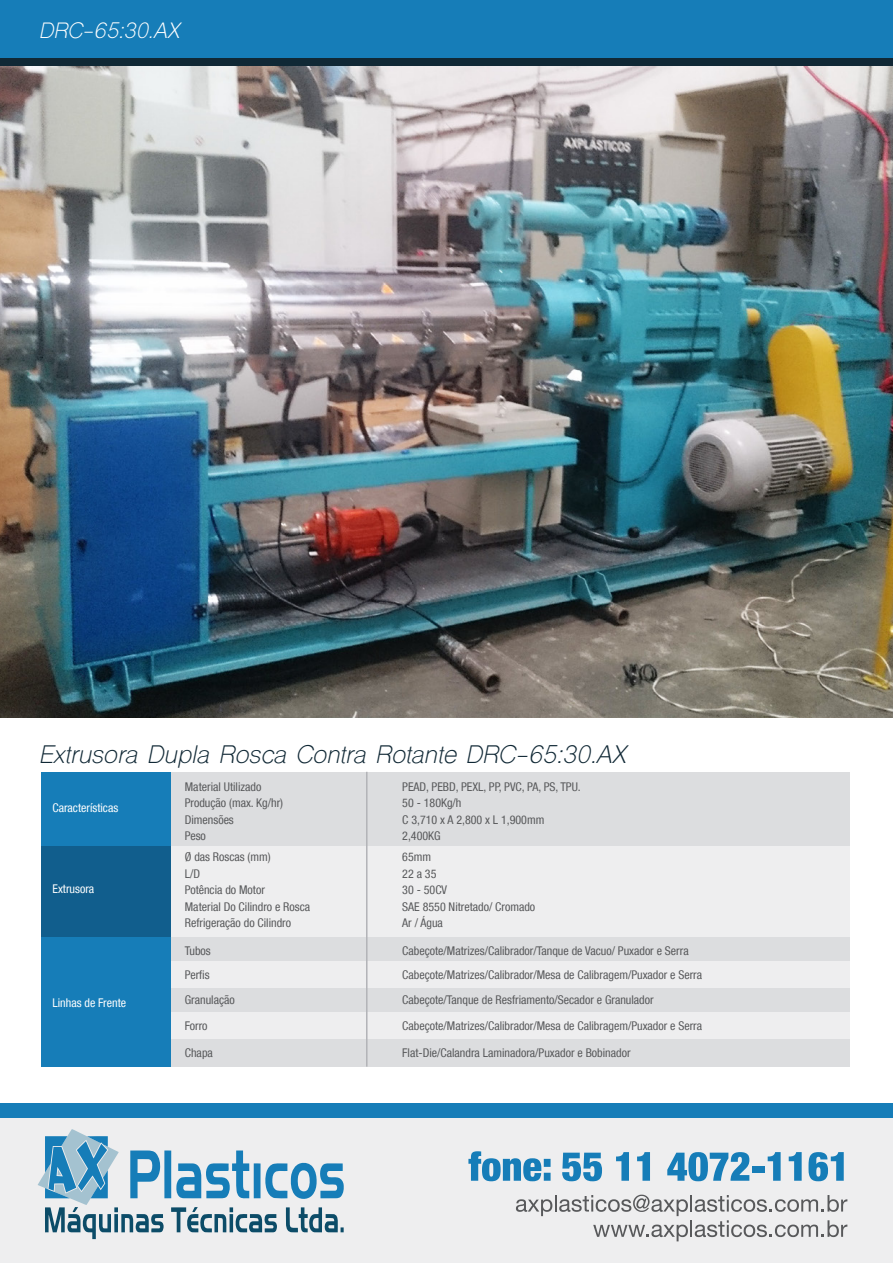
<style>
.page{position:relative;width:893px;height:1263px;background:#fff}
.page>*{position:absolute;margin:0;border:0;box-sizing:border-box;transform-origin:0 0}
.t1{font:italic 24px "Shree Dev 0714";color:#102835}
.t2{font:italic 21px "Shree Dev 0714";color:#fff}
.t3{font:condensed 12px/16.5px "Helvetica Neue LT Com";color:#57585a}
.t4{font:condensed 12px "Helvetica Neue LT Com";color:#fff}
</style>
<div class="page">
<div style="left:171px;top:772px;width:679px;height:295px;background:#dcdddf"></div>
<div style="left:0;top:1110px;width:893px;height:153px;background:#eeeeef"></div>
<div style="left:0;top:1103px;width:893px;height:14px;background:#167db8"></div>
<div style="left:0;top:0;width:893px;height:73px;background:#167db8"></div>
<div style="left:0;top:58px;width:893px;height:15px;background:#102835"></div>
<svg style="left:516px;top:1194px;width:331px;height:47px"></svg>
<svg style="left:468px;top:1151px;width:83px;height:30px"></svg>
<svg style="left:562px;top:1153px;width:40px;height:28px"></svg>
<svg style="left:616px;top:1152px;width:13px;height:29px"></svg>
<svg style="left:637px;top:1152px;width:13px;height:29px"></svg>
<svg style="left:667px;top:1152px;width:82px;height:29px"></svg>
<div style="left:752px;top:1166px;width:12px;height:6px;background:#167db8"></div>
<svg style="left:768px;top:1152px;width:13px;height:29px"></svg>
<svg style="left:789px;top:1152px;width:13px;height:29px"></svg>
<svg style="left:808px;top:1152px;width:36px;height:29px"></svg>
<div style="left:164px;top:1150px;width:7px;height:48px;background:#167db8"></div>
<svg style="left:176px;top:1150px;width:73px;height:49px"></svg>
<div style="left:254px;top:1163px;width:7px;height:35px;background:#167db8"></div>
<svg style="left:265px;top:1162px;width:79px;height:37px"></svg>
<svg style="left:38px;top:1129px;width:126px;height:110px"></svg>
<svg style="left:171px;top:1207px;width:106px;height:25px"></svg>
<svg style="left:286px;top:1207px;width:58px;height:26px"></svg>
<div style="left:171px;top:1013px;width:679px;height:26px;background:#eeeeef"></div>
<div style="left:171px;top:962px;width:679px;height:26px;background:#eeeeef"></div>
<div style="left:171px;top:846px;width:679px;height:91px;background:#eeeeef"></div>
<div style="left:41px;top:772px;width:130px;height:295px;background:#167db8"></div>
<div style="left:41px;top:846px;width:130px;height:91px;background:#115e8d"></div>
<hr style="left:366px;top:772px;width:2px;height:295px;background:#b2b3b7">
<img style="left:0;top:67px;width:893px;height:651px">
<h2 class="t2" style="left:39px;top:18px;width:142px">DRC-65:30.AX</h2>
<h1 class="t1" style="left:39px;top:740px;width:588px">Extrusora Dupla Rosca Contra Rotante DRC-65:30.AX</h1>
<p class="t4" style="left:52px;top:801px;width:67px">Características</p>
<p class="t4" style="left:52px;top:882px;width:43px">Extrusora</p>
<p class="t4" style="left:52px;top:996px;width:75px">Linhas de Frente</p>
<p class="t3" style="left:185px;top:778px;width:100px">Material Utilizado<br>Produção (max. Kg/hr)<br>Dimensões<br>Peso</p>
<p class="t3" style="left:402px;top:778px;width:180px">PEAD, PEBD, PEXL, PP, PVC, PA, PS, TPU.<br>50 - 180Kg/h<br>C 3,710 x A 2,800 x L 1,900mm<br>2,400KG</p>
<p class="t3" style="left:185px;top:849px;width:127px">Ø das Roscas (mm)<br>L/D<br>Potência do Motor<br>Material Do Cilindro e Rosca<br>Refrigeração do Cilindro</p>
<p class="t3" style="left:402px;top:849px;width:134px">65mm<br>22 a 35<br>30 - 50CV<br>SAE 8550 Nitretado/ Cromado<br>Ar / Água</p>
<p class="t3" style="left:402px;top:937px;width:301px;line-height:25px">Cabeçote/Matrizes/Calibrador/Tanque de Vacuo/ Puxador e Serra Cabeçote/Matrizes/Calibrador/Mesa de Calibragem/Puxador e Serra Cabeçote/Tanque de Resfriamento/Secador e Granulador Cabeçote/Matrizes/Calibrador/Mesa de Calibragem/Puxador e Serra</p>
<p class="t3" style="left:402px;top:1045px;width:230px">Flat-Die/Calandra Laminadora/Puxador e Bobinador</p>
<p class="t3" style="left:185px;top:937px;width:51px;line-height:25px">Tubos<br>Perfis<br>Granulação<br>Forro</p>
<p class="t3" style="left:185px;top:1045px;width:30px">Chapa</p>
</div>
